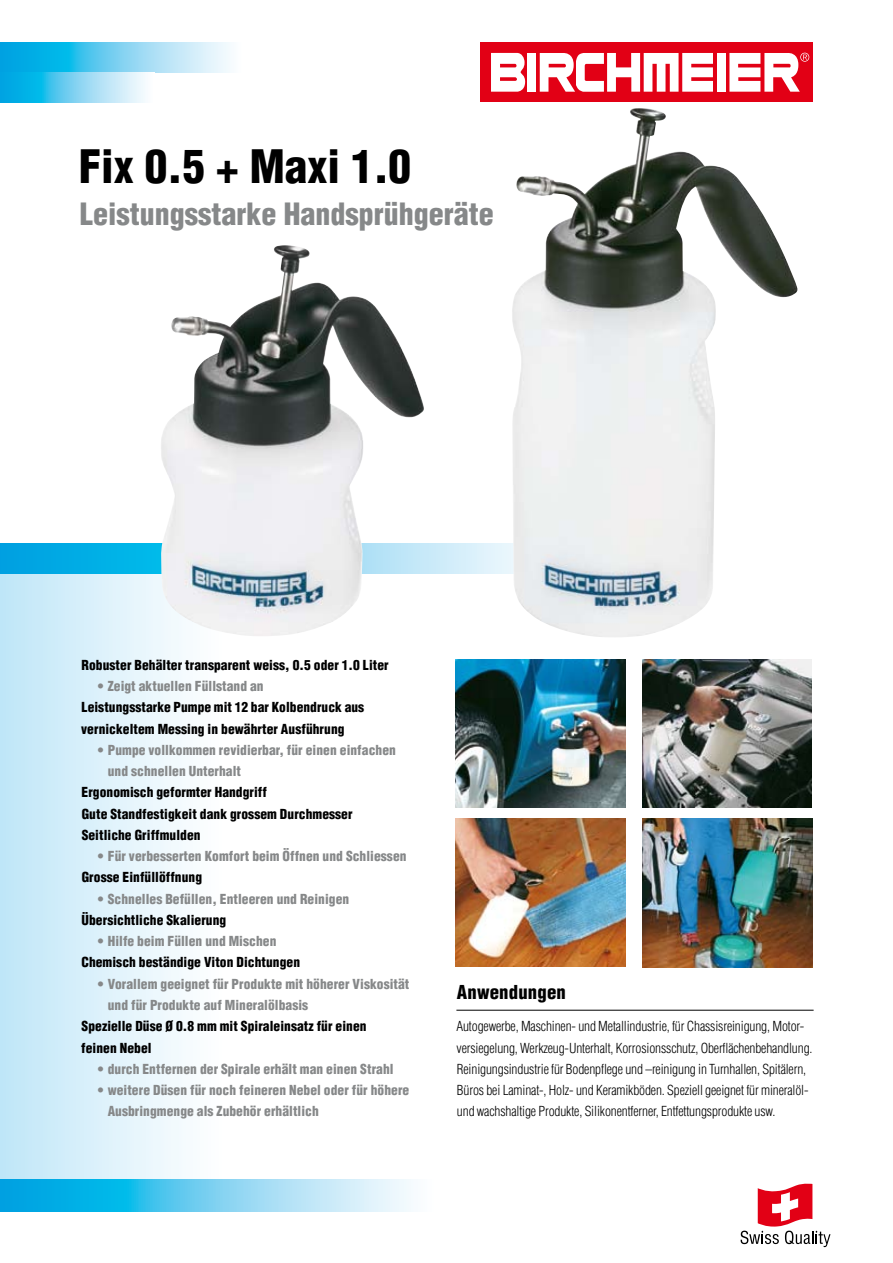
<style>
.page{position:relative;width:893px;height:1263px;background:#fff}
.page>*{position:absolute;margin:0;border:0;box-sizing:border-box;transform-origin:0 0}
.t1{font:900 condensed 45px "Helvetica";color:#000}
.t2{font:900 condensed 30px "Helvetica";color:#868889}
.t3{font:900 condensed 18.75px "Helvetica";letter-spacing:.01em;color:#000}
.t4{font:900 condensed 13.5px/21.3px "Helvetica";letter-spacing:.005em;color:#868889}
.t5{font:900 condensed 13.5px/21.3px "Helvetica";letter-spacing:.005em;color:#000}
.t6{font:300 condensed 13.5px/21.3px "Helvetica";letter-spacing:-.01em;color:#000}
</style>
<div class="page">
<div style="left:480px;top:42px;width:332px;height:60px;background:#e20015"></div>
<div style="left:527px;top:53px;width:9px;height:39px;background:#fff"></div>
<div style="left:717px;top:53px;width:9px;height:39px;background:#fff"></div>
<svg style="left:491px;top:53px;width:35px;height:39px"></svg>
<svg style="left:540px;top:53px;width:173px;height:39px"></svg>
<svg style="left:729px;top:53px;width:80px;height:39px"></svg>
<img style="left:455px;top:819px;width:170px;height:148px">
<img style="left:642px;top:819px;width:171px;height:148px">
<img style="left:642px;top:659px;width:170px;height:149px">
<img style="left:455px;top:659px;width:170px;height:149px">
<svg style="left:741px;top:1183px;width:89px;height:64px"></svg>
<div style="left:0;top:553px;width:223px;height:652px;background:linear-gradient(to right,#bde6f8,#fff)"></div>
<svg style="left:0;top:43px;width:230px;height:29px;background:#6dcef0"></svg>
<svg style="left:0;top:72px;width:145px;height:30px;background:#6fcff0"></svg>
<svg style="left:0;top:543px;width:512px;height:30px;background:#61caee"></svg>
<svg style="left:0;top:1180px;width:411px;height:31px;background:#6bcdef"></svg>
<img style="left:512px;top:108px;width:204px;height:529px">
<img style="left:161px;top:246px;width:203px;height:390px">
<hr style="left:456px;top:1010px;width:358px;height:1px;background:#000">
<h1 class="t1" style="left:79px;top:138px;width:334px">Fix 0.5 + Maxi 1.0</h1>
<h2 class="t2" style="left:80px;top:195px;width:416px">Leistungsstarke Handsprühgeräte</h2>
<p class="t5" style="left:82px;top:654px;width:309px">Robuster Behälter transparent weiss, 0.5 oder 1.0 Liter</p>
<p class="t4" style="left:98px;top:675px;width:167px">• Zeigt aktuellen Füllstand an</p>
<p class="t5" style="left:81px;top:696px;width:284px">Leistungsstarke Pumpe mit 12 bar Kolbendruck aus vernickeltem Messing in bewährter Ausführung</p>
<p class="t4" style="left:108px;top:739px;width:290px;text-indent:-10px">• Pumpe vollkommen revidierbar, für einen einfachen und schnellen Unterhalt</p>
<p class="t5" style="left:82px;top:782px;width:273px">Ergonomisch geformter Handgriff<br>Gute Standfestigkeit dank grossem Durchmesser<br>Seitliche Griffmulden</p>
<p class="t4" style="left:98px;top:845px;width:310px">• Für verbesserten Komfort beim Öffnen und Schliessen</p>
<p class="t5" style="left:82px;top:867px;width:122px">Grosse Einfüllöffnung</p>
<p class="t4" style="left:98px;top:888px;width:253px">• Schnelles Befüllen, Entleeren und Reinigen</p>
<p class="t5" style="left:82px;top:909px;width:146px">Übersichtliche Skalierung</p>
<p class="t4" style="left:98px;top:930px;width:180px">• Hilfe beim Füllen und Mischen</p>
<p class="t5" style="left:81px;top:952px;width:220px">Chemisch beständige Viton Dichtungen</p>
<p class="t4" style="left:108px;top:973px;width:303px;text-indent:-10px">• Vorallem geeignet für Produkte mit höherer Viskosität und für Produkte auf Mineralölbasis</p>
<p class="t5" style="left:81px;top:1015px;width:287px">Spezielle Düse Ø 0.8 mm mit Spiraleinsatz für einen feinen Nebel</p>
<p class="t4" style="left:98px;top:1058px;width:297px">• durch Entfernen der Spirale erhält man einen Strahl</p>
<p class="t4" style="left:108px;top:1079px;width:303px;text-indent:-10px">• weitere Düsen für noch feineren Nebel oder für höhere<br>Ausbringmenge als Zubehör erhältlich</p>
<h3 class="t3" style="left:457px;top:980px;width:111px">Anwendungen</h3>
<p class="t6" style="left:456px;top:1015px;width:358px">Autogewerbe, Maschinen- und Metallindustrie, für Chassisreinigung, Motor&shy;versiegelung, Werkzeug-Unterhalt, Korrosionsschutz, Oberflächenbehandlung.<br>Reinigungsindustrie für Bodenpflege und –reinigung in Turnhallen, Spitälern, Büros bei Laminat-, Holz- und Keramikböden. Speziell geeignet für mineralöl&shy;und wachshaltige Produkte, Silikonentferner, Entfettungsprodukte usw.</p>
</div>
